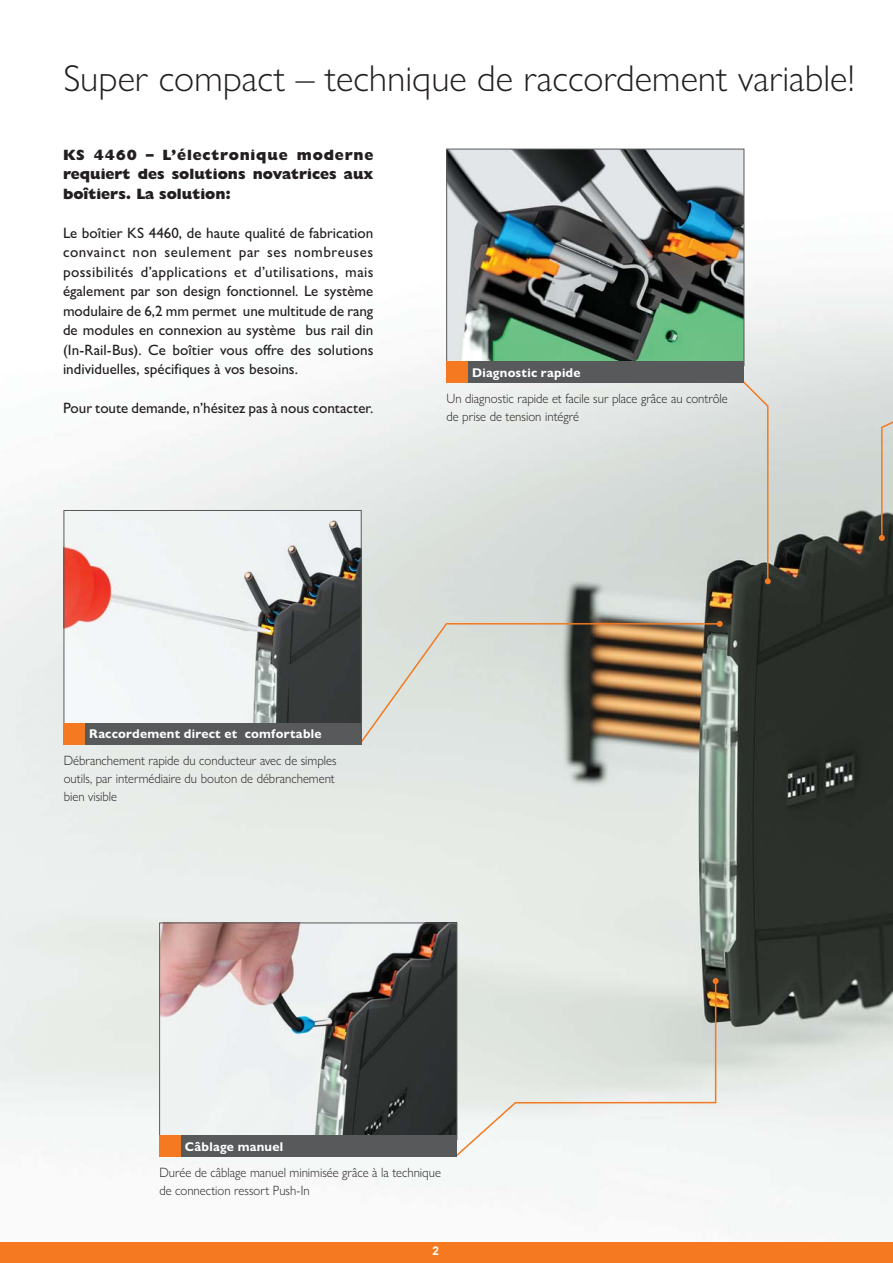
<style>
.page{position:relative;width:893px;height:1263px;background:#fff}
.page>*{position:absolute;margin:0;border:0;box-sizing:border-box;transform-origin:0 0}
.t1{font:300 37.5px "Gill Sans Nova";color:#231f20}
.t2{font:500 15px/19.5px "Gill Sans Nova";color:#231f20;text-align:justify}
.t3{font:800 15px/19.5px "Gill Sans Nova";color:#231f20;text-align:justify}
.t4{font:300 13.5px/18px "Gill Sans Nova";color:#231f20;scale:.95 1}
.t5{font:700 12.75px "Gill Sans Nova";letter-spacing:.02em;color:#fff}
.t6{font:700 12px "Arial";color:#fff}
</style>
<div class="page">
<div style="left:0;top:1242px;width:893px;height:21px;background:#f47920"></div>
<img style="left:0;top:148px;width:893px;height:1094px">
<svg style="left:879px;top:376px;width:14px;height:165px;background:#beb8ad"></svg>
<svg style="left:736px;top:375px;width:35px;height:209px;background:#c5c5bd"></svg>
<svg style="left:358px;top:621px;width:365px;height:125px;background:#b5ae9d"></svg>
<svg style="left:454px;top:980px;width:263px;height:178px"></svg>
<svg style="left:713px;top:978px;width:6px;height:6px"></svg>
<img style="left:448px;top:151px;width:294px;height:210px">
<div style="left:446px;top:149px;width:298px;height:217px;border:1px solid #58595b"></div>
<img style="left:66px;top:512px;width:293px;height:211px">
<div style="left:64px;top:510px;width:297px;height:217px;border:1px solid #58595b"></div>
<img style="left:161px;top:925px;width:294px;height:210px">
<div style="left:159px;top:923px;width:298px;height:217px;border:1px solid #58595b"></div>
<div style="left:446px;top:361px;width:298px;height:22px;background:#58595b"></div>
<div style="left:64px;top:723px;width:297px;height:21px;background:#58595b"></div>
<div style="left:159px;top:1135px;width:298px;height:22px;background:#58595b"></div>
<div style="left:64px;top:723px;width:21px;height:21px;background:#f47920"></div>
<div style="left:159px;top:1135px;width:22px;height:22px;background:#f47920"></div>
<div style="left:446px;top:361px;width:22px;height:22px;background:#f47920"></div>
<h1 class="t1" style="left:64px;top:66px;width:793px">Super compact – technique de raccordement variable!</h1>
<p class="t3" style="left:63px;top:145px;width:312px">KS 4460 – L’électronique moderne requiert des solutions novatrices aux boîtiers. La solution:</p>
<p class="t2" style="left:63px;top:225px;width:312px">Le boîtier KS 4460, de haute qualité de fabrication convainct non seulement par ses nombreuses possibilités d’applications et d’utilisations, mais également par son design fonctionnel. Le système modulaire de 6,2 mm permet une multitude de rang de modules en connexion au système bus rail din (In-Rail-Bus). Ce boîtier vous offre des solutions individuelles, spécifiques à vos besoins.</p>
<p class="t2" style="left:63px;top:400px;width:312px">Pour toute demande, n’hésitez pas à nous contacter.</p>
<p class="t5" style="left:472px;top:368px;width:110px">Diagnostic rapide</p>
<p class="t4" style="left:446px;top:391px;width:298px">Un diagnostic rapide et facile sur place grâce au contrôle de prise de tension intégré</p>
<p class="t5" style="left:89px;top:729px;width:234px">Raccordement direct et comfortable</p>
<p class="t4" style="left:64px;top:753px;width:289px">Débranchement rapide du conducteur avec de simples outils, par intermédiaire du bouton de débranchement bien visible</p>
<p class="t5" style="left:185px;top:1142px;width:100px">Câblage manuel</p>
<p class="t4" style="left:159px;top:1165px;width:298px">Durée de câblage manuel minimisée grâce à la technique de connection ressort Push-In</p>
<p class="t6" style="left:433px;top:1244px;width:8px">2</p>
</div>
